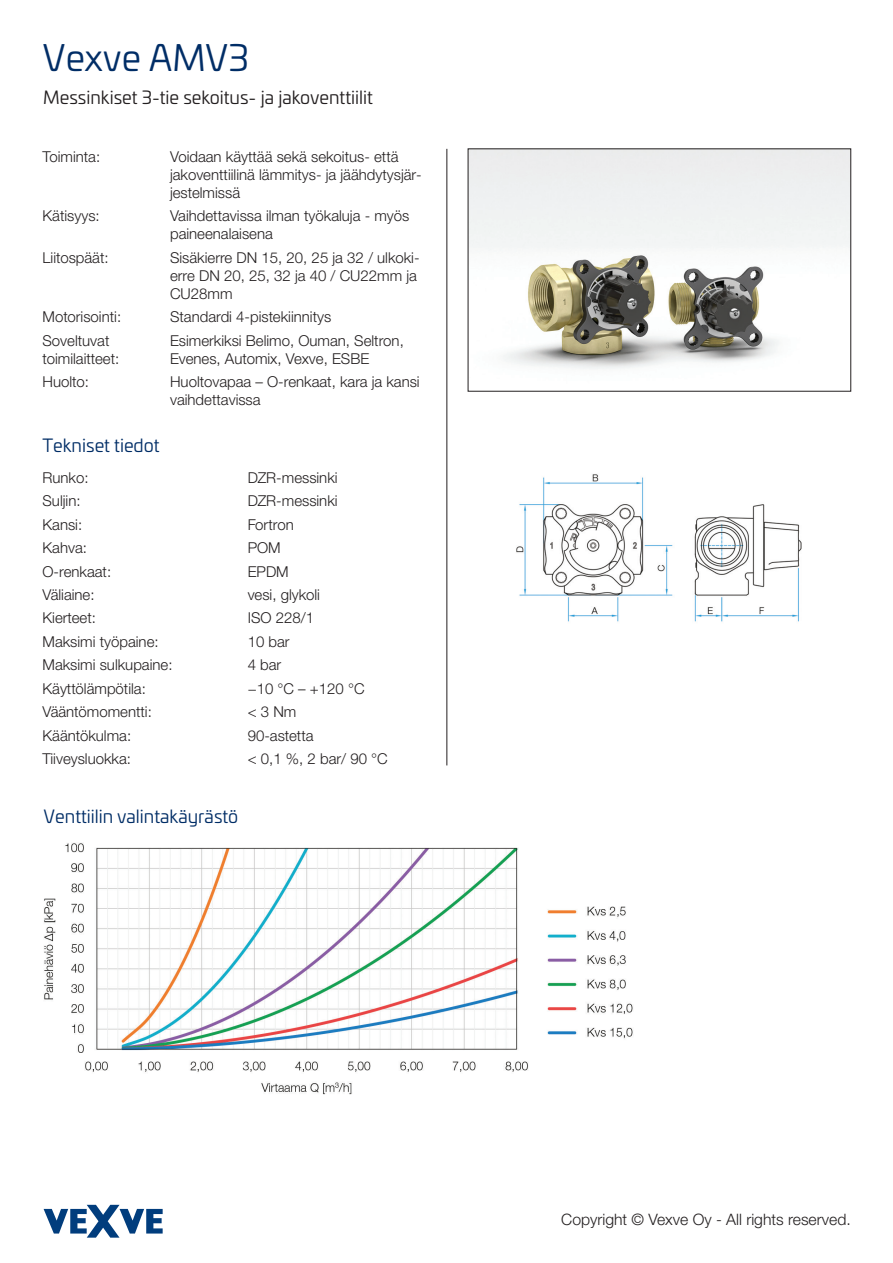
<style>
.page{position:relative;width:893px;height:1263px;background:#fff}
.page>*{position:absolute;margin:0;border:0;box-sizing:border-box;transform-origin:0 0}
.t1{font:36px "Univia Pro";color:#002d66}
.t2{font:18px "Univia Pro";color:#231f20}
.t3{font:18px "Univia Pro";color:#002d66}
.t4{font:300 15.75px "Helvetica Neue LTW1 G";color:#231f20}
.t5{font:300 15px/18px "Helvetica Neue LTW1 G";color:#231f20}
</style>
<div class="page">
<svg style="left:44px;top:1205px;width:119px;height:33px"></svg>
<img style="left:470px;top:151px;width:379px;height:218px">
<hr style="left:446px;top:149px;width:1px;height:616px;background:#231f20">
<img style="left:516px;top:474px;width:286px;height:148px">
<img style="left:44px;top:843px;width:589px;height:252px">
<h1 class="t1" style="left:43px;top:32px;width:208px">Vexve AMV3</h1>
<p class="t2" style="left:43px;top:84px;width:331px">Messinkiset 3-tie sekoitus- ja jakoventtiilit</p>
<p class="t5" style="left:43px;top:147px;width:59px">Toiminta:</p>
<p class="t5" style="left:170px;top:147px;width:253px">Voidaan käyttää sekä sekoitus- että jakoventtiilinä lämmitys- ja jäähdytysjär&shy;jestelmissä</p>
<p class="t5" style="left:43px;top:207px;width:59px">Kätisyys:</p>
<p class="t5" style="left:170px;top:207px;width:241px">Vaihdettavissa ilman työkaluja - myös paineenalaisena</p>
<p class="t5" style="left:43px;top:248px;width:68px">Liitospäät:</p>
<p class="t5" style="left:170px;top:248px;width:251px">Sisäkierre DN 15, 20, 25 ja 32 / ulkoki&shy;erre DN 20, 25, 32 ja 40 / CU22mm ja<br>CU28mm</p>
<p class="t5" style="left:43px;top:308px;width:80px">Motorisointi:</p>
<p class="t5" style="left:170px;top:308px;width:163px">Standardi 4-pistekiinnitys</p>
<p class="t5" style="left:43px;top:331px;width:78px">Soveltuvat toimilaitteet:</p>
<p class="t5" style="left:170px;top:331px;width:235px">Esimerkiksi Belimo, Ouman, Seltron,<br>Evenes, Automix, Vexve, ESBE</p>
<p class="t5" style="left:43px;top:373px;width:48px">Huolto:</p>
<p class="t5" style="left:170px;top:373px;width:251px">Huoltovapaa – O-renkaat, kara ja kansi vaihdettavissa</p>
<p class="t3" style="left:43px;top:433px;width:119px">Tekniset tiedot</p>
<p class="t5" style="left:43px;top:468px;width:48px">Runko:</p>
<p class="t5" style="left:248px;top:468px;width:91px">DZR-messinki</p>
<p class="t5" style="left:43px;top:492px;width:40px">Suljin:</p>
<p class="t5" style="left:248px;top:492px;width:91px">DZR-messinki</p>
<p class="t5" style="left:43px;top:515px;width:41px">Kansi:</p>
<p class="t5" style="left:248px;top:515px;width:48px">Fortron</p>
<p class="t5" style="left:43px;top:539px;width:46px">Kahva:</p>
<p class="t5" style="left:248px;top:539px;width:35px">POM</p>
<p class="t5" style="left:43px;top:562px;width:70px">O-renkaat:</p>
<p class="t5" style="left:248px;top:562px;width:43px">EPDM</p>
<p class="t5" style="left:43px;top:586px;width:54px">Väliaine:</p>
<p class="t5" style="left:248px;top:586px;width:74px">vesi, glykoli</p>
<p class="t5" style="left:43px;top:609px;width:55px">Kierteet:</p>
<p class="t5" style="left:248px;top:609px;width:68px">ISO 228/1</p>
<p class="t5" style="left:43px;top:632px;width:118px">Maksimi työpaine:</p>
<p class="t5" style="left:248px;top:632px;width:43px">10 bar</p>
<p class="t5" style="left:43px;top:656px;width:131px">Maksimi sulkupaine:</p>
<p class="t5" style="left:248px;top:656px;width:35px">4 bar</p>
<p class="t5" style="left:43px;top:679px;width:105px">Käyttölämpötila:</p>
<p class="t5" style="left:248px;top:679px;width:118px">−10 °C – +120 °C</p>
<p class="t5" style="left:43px;top:703px;width:111px">Vääntömomentti:</p>
<p class="t5" style="left:248px;top:703px;width:50px">&lt; 3 Nm</p>
<p class="t5" style="left:43px;top:726px;width:90px">Kääntökulma:</p>
<p class="t5" style="left:248px;top:726px;width:67px">90-astetta</p>
<p class="t5" style="left:43px;top:750px;width:90px">Tiiveysluokka:</p>
<p class="t5" style="left:248px;top:750px;width:142px">&lt; 0,1 %, 2 bar/ 90 °C</p>
<p class="t3" style="left:44px;top:803px;width:196px">Venttiilin valintakäyrästö</p>
<p class="t4" style="left:561px;top:1210px;width:291px">Copyright © Vexve Oy - All rights reserved.</p>
</div>
